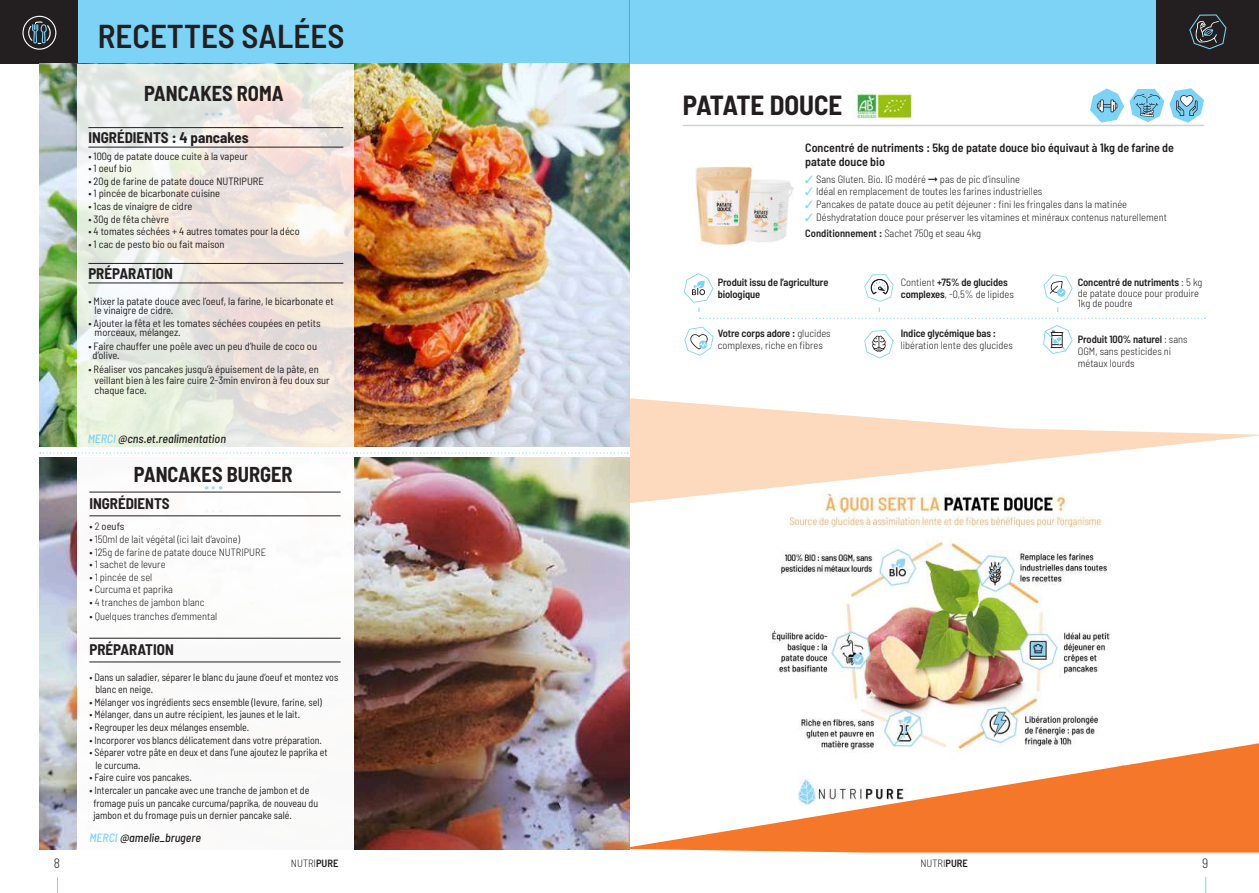
<style>
.page{position:relative;width:1259px;height:893px;background:#fff}
.page>*{position:absolute;margin:0;border:0;box-sizing:border-box;transform-origin:0 0}
.t1{font:600 semi-condensed 33px "Barlow";color:#231f20}
.t2{font:700 semi-condensed 27px "Barlow";letter-spacing:-.005em;color:#231f20}
.t3{font:700 semi-condensed 21px "Barlow";color:#231f20}
.t4{font:700 semi-condensed 15px "Barlow";color:#231f20}
.t5{font:300 semi-condensed 13.5px "Barlow";color:#231f20}
.t6{font:600 semi-condensed 12px/14.4px "Barlow";color:#231f20}
.t7{font:italic 500 semi-condensed 12px "Barlow";color:#231f20}
.t8{font:300 semi-condensed 10.5px/12px "Barlow";color:#231f20}
.t9{font:semi-condensed 10.5px/9px "Barlow";color:#231f20}
.t10{font:semi-condensed 10.5px/12.6px "Barlow";color:#231f20;scale:.95 1}
.t11{font:600 semi-condensed 10.5px/12px "Barlow";letter-spacing:-.01em;color:#231f20}
.s1{color:#7cd3f6}
.s2{font-weight:300}
.s3{font-weight:400}
.s4{font-weight:600}
</style>
<div class="page">
<div style="left:78px;top:0;width:551px;height:64px;background:#7cd3f6"></div>
<div style="left:0;top:0;width:78px;height:64px;background:#231f20"></div>
<svg style="left:22px;top:16px;width:34px;height:34px"></svg>
<div style="left:629px;top:0;width:630px;height:64px;background:#7cd3f6"></div>
<div style="left:1156px;top:0;width:103px;height:64px;background:#231f20"></div>
<svg style="left:1189px;top:14px;width:37px;height:35px"></svg>
<img style="left:696px;top:166px;width:98px;height:80px">
<svg style="left:1090px;top:88px;width:114px;height:35px"></svg>
<svg style="left:684px;top:327px;width:29px;height:29px"></svg>
<hr style="left:682px;top:125px;width:522px;height:1px;background:#d1d2d4">
<img style="left:853px;top:91px;width:60px;height:29px">
<svg style="left:700px;top:318px;width:505px;height:1px"></svg>
<svg style="left:684px;top:273px;width:29px;height:39px"></svg>
<svg style="left:864px;top:274px;width:29px;height:38px"></svg>
<svg style="left:1043px;top:274px;width:29px;height:38px"></svg>
<svg style="left:1043px;top:325px;width:29px;height:29px"></svg>
<svg style="left:864px;top:330px;width:29px;height:29px"></svg>
<img style="left:771px;top:506px;width:340px;height:237px">
<svg style="left:629px;top:398px;width:630px;height:108px"></svg>
<svg style="left:619px;top:743px;width:640px;height:110px;fill:#f4772a"></svg>
<svg style="left:533px;top:446px;width:96px;height:12px"></svg>
<img style="left:40px;top:64px;width:589px;height:382px">
<img style="left:39px;top:458px;width:590px;height:391px">
<svg style="left:78px;top:64px;width:276px;height:383px;background:#ebe8e1"></svg>
<hr style="left:88px;top:127px;width:255px;height:1px;background:#231f20">
<hr style="left:88px;top:147px;width:255px;height:1px;background:#231f20">
<hr style="left:88px;top:263px;width:255px;height:1px;background:#231f20">
<hr style="left:88px;top:283px;width:255px;height:1px;background:#231f20">
<svg style="left:213px;top:113px;width:8px;height:3px"></svg>
<div style="left:78px;top:454px;width:276px;height:401px;background:#fff"></div>
<svg style="left:213px;top:486px;width:8px;height:3px"></svg>
<hr style="left:89px;top:492px;width:251px;height:1px;background:#231f20">
<hr style="left:89px;top:516px;width:251px;height:1px;background:#231f20">
<hr style="left:89px;top:638px;width:251px;height:1px;background:#231f20">
<hr style="left:89px;top:662px;width:251px;height:1px;background:#231f20">
<svg style="left:40px;top:452px;width:588px;height:2px"></svg>
<svg style="left:1205px;top:877px;width:1px;height:16px"></svg>
<svg style="left:57px;top:877px;width:1px;height:16px"></svg>
<h1 class="t1" style="left:98px;top:15px;width:248px">RECETTES SALÉES</h1>
<h3 class="t3" style="left:144px;top:80px;width:141px">PANCAKES ROMA</h3>
<h3 class="t4" style="left:88px;top:128px;width:162px">INGRÉDIENTS : 4 pancakes</h3>
<p class="t9" style="left:88px;top:151px;width:161px">•️ 100g de patate douce cuite à la vapeur</p>
<p class="t9" style="left:88px;top:164px;width:45px">• 1 oeuf bio</p>
<p class="t9" style="left:88px;top:176px;width:177px">• 20g de farine de patate douce NUTRIPURE</p>
<p class="t9" style="left:88px;top:189px;width:133px">• 1 pincée de bicarbonate cuisine</p>
<p class="t9" style="left:88px;top:201px;width:105px">• 1cas de vinaigre de cidre</p>
<p class="t9" style="left:88px;top:214px;width:82px">• 30g de fêta chèvre</p>
<p class="t9" style="left:88px;top:227px;width:213px">• 4 tomates séchées + 4 autres tomates pour la déco</p>
<p class="t9" style="left:88px;top:239px;width:138px">• 1 cac de pesto bio ou fait maison</p>
<h3 class="t4" style="left:88px;top:264px;width:86px">PRÉPARATION</h3>
<p class="t9" style="left:95px;top:296px;width:241px;text-indent:-6px">•️ Mixer la patate douce avec l’oeuf, la farine, le bicarbonate et le vinaigre de cidre.</p>
<p class="t9" style="left:95px;top:319px;width:227px;text-indent:-6px">• Ajouter la fêta et les tomates séchées coupées en petits morceaux, mélangez.</p>
<p class="t9" style="left:93px;top:341px;width:226px;text-indent:-4px">• Faire chauffer une poêle avec un peu d’huile de coco ou d’olive.</p>
<p class="t9" style="left:95px;top:364px;width:236px;line-height:10.5px;text-indent:-6px">• Réaliser vos pancakes jusqu’à épuisement de la pâte, en veillant bien à les faire cuire 2-3min environ à feu doux sur chaque face.</p>
<p class="t7" style="left:88px;top:431px;width:140px"><span class="s1">MERCI</span> @cns.et.realimentation</p>
<h3 class="t3" style="left:134px;top:462px;width:160px">PANCAKES BURGER</h3>
<h3 class="t4" style="left:89px;top:495px;width:82px">INGRÉDIENTS</h3>
<p class="t9" style="left:89px;top:522px;width:36px">•️ <span class="s2">2</span> oeufs</p>
<p class="t8" style="left:89px;top:533px;width:152px"><span class="s3">•</span> 150ml de lait végétal (ici lait d’avoine)</p>
<p class="t8" style="left:89px;top:545px;width:178px"><span class="s3">•</span> 125g de farine de patate douce NUTRIPURE</p>
<p class="t8" style="left:89px;top:558px;width:78px"><span class="s3">•</span> 1 sachet de levure</p>
<p class="t8" style="left:89px;top:571px;width:64px"><span class="s3">•</span> 1 pincée de sel</p>
<p class="t8" style="left:89px;top:583px;width:85px"><span class="s3">•</span> Curcuma et paprika</p>
<p class="t8" style="left:89px;top:596px;width:117px"><span class="s3">•</span> 4 tranches de jambon blanc</p>
<p class="t8" style="left:89px;top:610px;width:129px"><span class="s3">•</span> Quelques tranches d’emmental</p>
<h3 class="t4" style="left:89px;top:641px;width:86px">PRÉPARATION</h3>
<p class="t10" style="left:95px;top:670px;width:257px;text-indent:-6px">•️ Dans un saladier, séparer le blanc du jaune d’oeuf et montez vos blanc en neige.</p>
<p class="t10" style="left:89px;top:695px;width:246px">•️ Mélanger vos ingrédients secs ensemble (levure, farine, sel)</p>
<p class="t10" style="left:89px;top:708px;width:223px">•️ Mélanger, dans un autre récipient, les jaunes et le lait.</p>
<p class="t10" style="left:89px;top:721px;width:170px">•️ Regrouper les deux mélanges ensemble.</p>
<p class="t10" style="left:89px;top:733px;width:246px">•️ Incorporer vos blancs délicatement dans votre préparation.</p>
<p class="t10" style="left:95px;top:746px;width:246px;text-indent:-6px">• Séparer votre pâte en deux et dans l’une ajoutez le paprika et le curcuma.</p>
<p class="t10" style="left:89px;top:771px;width:109px">• Faire cuire vos pancakes.</p>
<p class="t10" style="left:93px;top:784px;width:238px;text-indent:-4px">• Intercaler un pancake avec une tranche de jambon et de fromage puis un pancake curcuma/paprika, de nouveau du jambon et du fromage puis un dernier pancake salé.</p>
<p class="t7" style="left:89px;top:830px;width:113px"><span class="s1">MERCI</span> @amelie_brugere</p>
<h2 class="t2" style="left:683px;top:89px;width:161px">PATATE DOUCE</h2>
<p class="t6" style="left:805px;top:140px;width:370px">Concentré de nutriments : 5kg de patate douce bio équivaut à 1kg de farine de patate douce bio</p>
<p class="t8" style="left:805px;top:173px;width:216px"><span class="s1">✓</span> Sans Gluten. Bio. IG modéré ➞ pas de pic d’insuline</p>
<p class="t8" style="left:805px;top:185px;width:238px"><span class="s1">✓</span> Idéal en remplacement de toutes les farines industrielles</p>
<p class="t8" style="left:805px;top:198px;width:323px"><span class="s1">✓</span> Pancakes de patate douce au petit déjeuner : fini les fringales dans la matinée</p>
<p class="t8" style="left:805px;top:208px;width:363px;line-height:16.8px"><span class="s1">✓</span> Déshydratation douce pour préserver les vitamines et minéraux contenus naturellement<br><span class="s4">Conditionnement :</span> Sachet 750g et seau 4kg</p>
<p class="t11" style="left:718px;top:276px;width:112px">Produit issu de l’agriculture biologique</p>
<p class="t8" style="left:718px;top:327px;width:114px"><span class="s4">Votre corps adore :</span> glucides complexes, riche en fibres</p>
<p class="t8" style="left:900px;top:276px;width:114px">Contient <span class="s4">+75% de glucides complexes</span>, -0,5% de lipides</p>
<p class="t11" style="left:900px;top:327px;width:97px">Indice glycémique bas :</p>
<p class="t8" style="left:900px;top:339px;width:114px">libération lente des glucides</p>
<p class="t8" style="left:1077px;top:277px;width:126px;line-height:10.5px"><span class="s4">Concentré de nutriments</span> : 5 kg de patate douce pour produire<br>1kg de poudre</p>
<p class="t8" style="left:1077px;top:333px;width:111px"><span class="s4">Produit 100% naturel</span> : sans<br>OGM, sans pesticides ni métaux lourds</p>
<p class="t5" style="left:54px;top:855px;width:8px">8</p>
<p class="t8" style="left:291px;top:857px;width:49px">NUTRI<span class="s4">PURE</span></p>
<p class="t8" style="left:920px;top:857px;width:49px">NUTRI<span class="s4">PURE</span></p>
<p class="t5" style="left:1202px;top:855px;width:8px">9</p>
</div>
